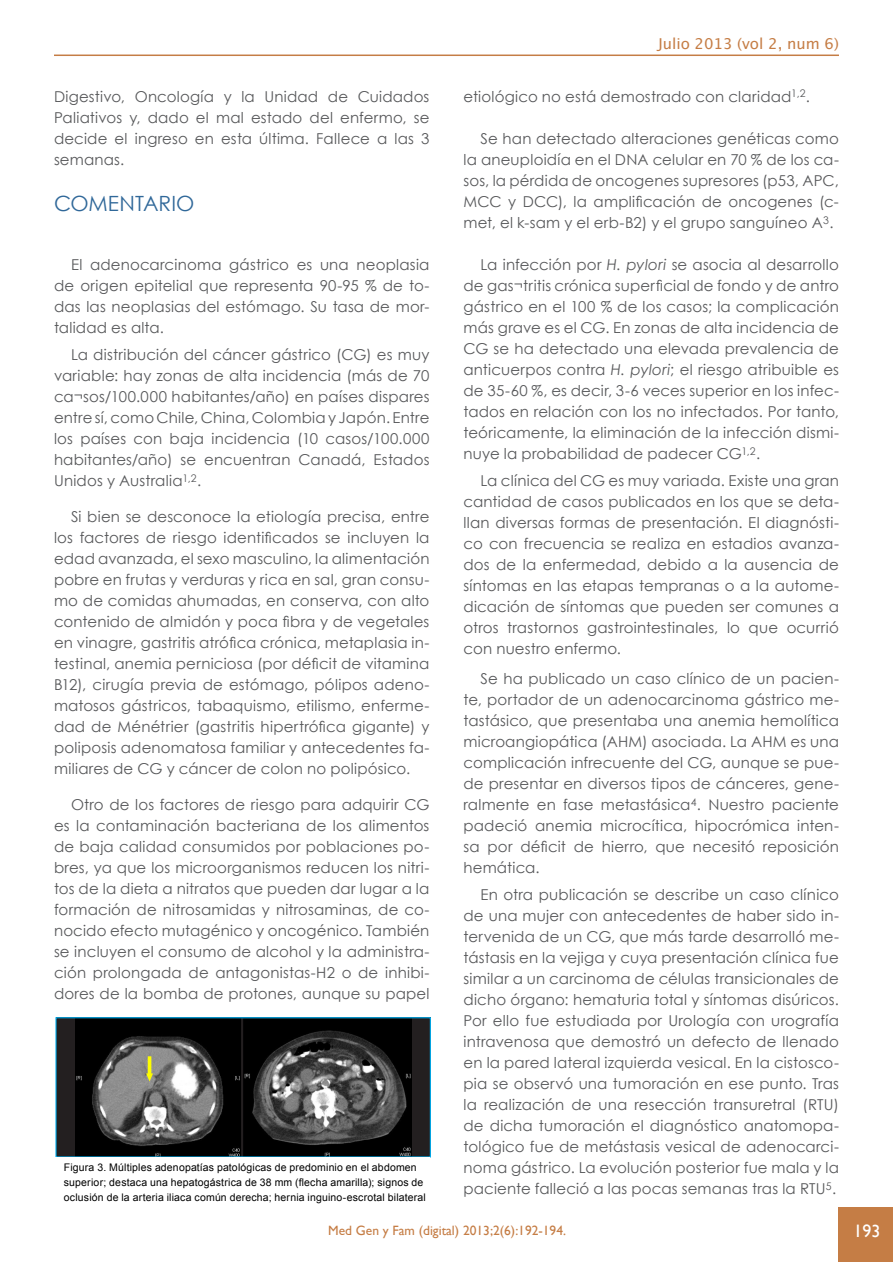
<style>
.page{position:relative;width:893px;height:1263px;background:#fff}
.page>*{position:absolute;margin:0;border:0;box-sizing:border-box;transform-origin:0 0}
.Titulo_1{font:21px "Century Gothic";color:#306899}
.t1{font:18px "Gill Sans";color:#fff}
.Parrafo{font:15px/21px "Century Gothic";letter-spacing:.01em;color:#57585a;text-align:justify}
.t2{font:15px "Lucida Grande";color:#c57d45}
.t3{font:13.5px "Gill Sans";color:#c57d45}
.Titulo_Tabla_MGYF{font:10.5px/15px "Arial";letter-spacing:.015em;color:#000}
.s1{font-style:italic}
</style>
<div class="page">
<hr style="left:54px;top:55px;width:785px;height:1px;background:#c57d45">
<div style="left:839px;top:1208px;width:54px;height:54px;background:#c57d45"></div>
<div style="left:56px;top:1018px;width:374px;height:139px;background:#231f20"></div>
<img style="left:75px;top:1019px;width:336px;height:136px">
<div style="left:55px;top:1017px;width:376px;height:140px;border:1px solid #00aeef"></div>
<p class="Parrafo" style="left:54px;top:86px;width:377px">Digestivo, Oncología y la Unidad de Cuidados Paliativos y, dado el mal estado del enfermo, se decide el ingreso en esta última. Fallece a las 3 semanas.</p>
<p class="Titulo_1" style="left:54px;top:189px;width:142px">COMENTARIO</p>
<p class="Parrafo" style="left:54px;top:254px;width:377px;text-indent:17px">El adenocarcinoma gástrico es una neoplasia de origen epitelial que representa 90-95 % de to&shy;das las neoplasias del estómago. Su tasa de mor&shy;talidad es alta.</p>
<p class="Parrafo" style="left:54px;top:344px;width:377px;text-indent:17px">La distribución del cáncer gástrico (CG) es muy variable: hay zonas de alta incidencia (más de 70 ca¬sos/100.000 habitantes/año) en países dispares entre sí, como Chile, China, Colombia y Japón. Entre los países con baja incidencia (10 casos/100.000 habitantes/año) se encuentran Canadá, Estados Unidos y Australia<sup>1,2</sup>.</p>
<p class="Parrafo" style="left:54px;top:506px;width:377px;text-indent:17px">Si bien se desconoce la etiología precisa, entre los factores de riesgo identificados se incluyen la edad avanzada, el sexo masculino, la alimentación pobre en frutas y verduras y rica en sal, gran consu&shy;mo de comidas ahumadas, en conserva, con alto contenido de almidón y poca fibra y de vegetales en vinagre, gastritis atrófica crónica, metaplasia in&shy;testinal, anemia perniciosa (por déficit de vitamina B12), cirugía previa de estómago, pólipos adeno&shy;matosos gástricos, tabaquismo, etilismo, enferme&shy;dad de Ménétrier (gastritis hipertrófica gigante) y poliposis adenomatosa familiar y antecedentes fa&shy;miliares de CG y cáncer de colon no polipósico.</p>
<p class="Parrafo" style="left:54px;top:794px;width:377px;text-indent:17px">Otro de los factores de riesgo para adquirir CG es la contaminación bacteriana de los alimentos de baja calidad consumidos por poblaciones po&shy;bres, ya que los microorganismos reducen los nitri&shy;tos de la dieta a nitratos que pueden dar lugar a la formación de nitrosamidas y nitrosaminas, de co&shy;nocido efecto mutagénico y oncogénico. También se incluyen el consumo de alcohol y la administra&shy;ción prolongada de antagonistas-H2 o de inhibi&shy;dores de la bomba de protones, aunque su papel</p>
<p class="Titulo_Tabla_MGYF" style="left:64px;top:1160px;width:363px">Figura 3. Múltiples adenopatías patológicas de predominio en el abdomen superior; destaca una hepatogástrica de 38 mm (flecha amarilla); signos de oclusión de la arteria iliaca común derecha; hernia inguino-escrotal bilateral</p>
<p class="t2" style="left:658px;top:35px;width:182px">Julio 2013 (vol 2, num 6)</p>
<p class="Parrafo" style="left:463px;top:86px;width:348px">etiológico no está demostrado con claridad<sup>1,2</sup>.</p>
<p class="Parrafo" style="left:463px;top:128px;width:377px;text-indent:17px">Se han detectado alteraciones genéticas como la aneuploidía en el DNA celular en 70 % de los ca&shy;sos, la pérdida de oncogenes supresores (p53, APC, MCC y DCC), la amplificación de oncogenes (c&shy;met, el k-sam y el erb-B2) y el grupo sanguíneo A<sup>3</sup>.</p>
<p class="Parrafo" style="left:463px;top:254px;width:377px;text-indent:17px">La infección por <span class="s1">H. pylori</span> se asocia al desarrollo de gas¬tritis crónica superficial de fondo y de antro gástrico en el 100 % de los casos; la complicación más grave es el CG. En zonas de alta incidencia de CG se ha detectado una elevada prevalencia de anticuerpos contra <span class="s1">H. pylori</span>; el riesgo atribuible es de 35-60 %, es decir, 3-6 veces superior en los infec&shy;tados en relación con los no infectados. Por tanto, teóricamente, la eliminación de la infección dismi&shy;nuye la probabilidad de padecer CG<sup>1,2</sup>.</p>
<p class="Parrafo" style="left:463px;top:470px;width:377px;text-indent:17px">La clínica del CG es muy variada. Existe una gran cantidad de casos publicados en los que se deta&shy;llan diversas formas de presentación. El diagnósti&shy;co con frecuencia se realiza en estadios avanza&shy;dos de la enfermedad, debido a la ausencia de síntomas en las etapas tempranas o a la autome&shy;dicación de síntomas que pueden ser comunes a otros trastornos gastrointestinales, lo que ocurrió con nuestro enfermo.</p>
<p class="Parrafo" style="left:463px;top:668px;width:377px;text-indent:17px">Se ha publicado un caso clínico de un pacien&shy;te, portador de un adenocarcinoma gástrico me&shy;tastásico, que presentaba una anemia hemolítica microangiopática (AHM) asociada. La AHM es una complicación infrecuente del CG, aunque se pue&shy;de presentar en diversos tipos de cánceres, gene&shy;ralmente en fase metastásica<sup>4</sup>. Nuestro paciente padeció anemia microcítica, hipocrómica inten&shy;sa por déficit de hierro, que necesitó reposición hemática.</p>
<p class="Parrafo" style="left:463px;top:884px;width:377px;text-indent:17px">En otra publicación se describe un caso clínico de una mujer con antecedentes de haber sido in&shy;tervenida de un CG, que más tarde desarrolló me&shy;tástasis en la vejiga y cuya presentación clínica fue similar a un carcinoma de células transicionales de dicho órgano: hematuria total y síntomas disúricos.<br>Por ello fue estudiada por Urología con urografía intravenosa que demostró un defecto de llenado en la pared lateral izquierda vesical. En la cistosco&shy;pia se observó una tumoración en ese punto. Tras la realización de una resección transuretral (RTU) de dicha tumoración el diagnóstico anatomopa&shy;tológico fue de metástasis vesical de adenocarci&shy;noma gástrico. La evolución posterior fue mala y la paciente falleció a las pocas semanas tras la RTU<sup>5</sup>.</p>
<p class="t3" style="left:328px;top:1223px;width:239px">Med Gen y Fam (digital) 2013;2(6):192-194.</p>
<p class="t1" style="left:854px;top:1221px;width:28px">193</p>
</div>
